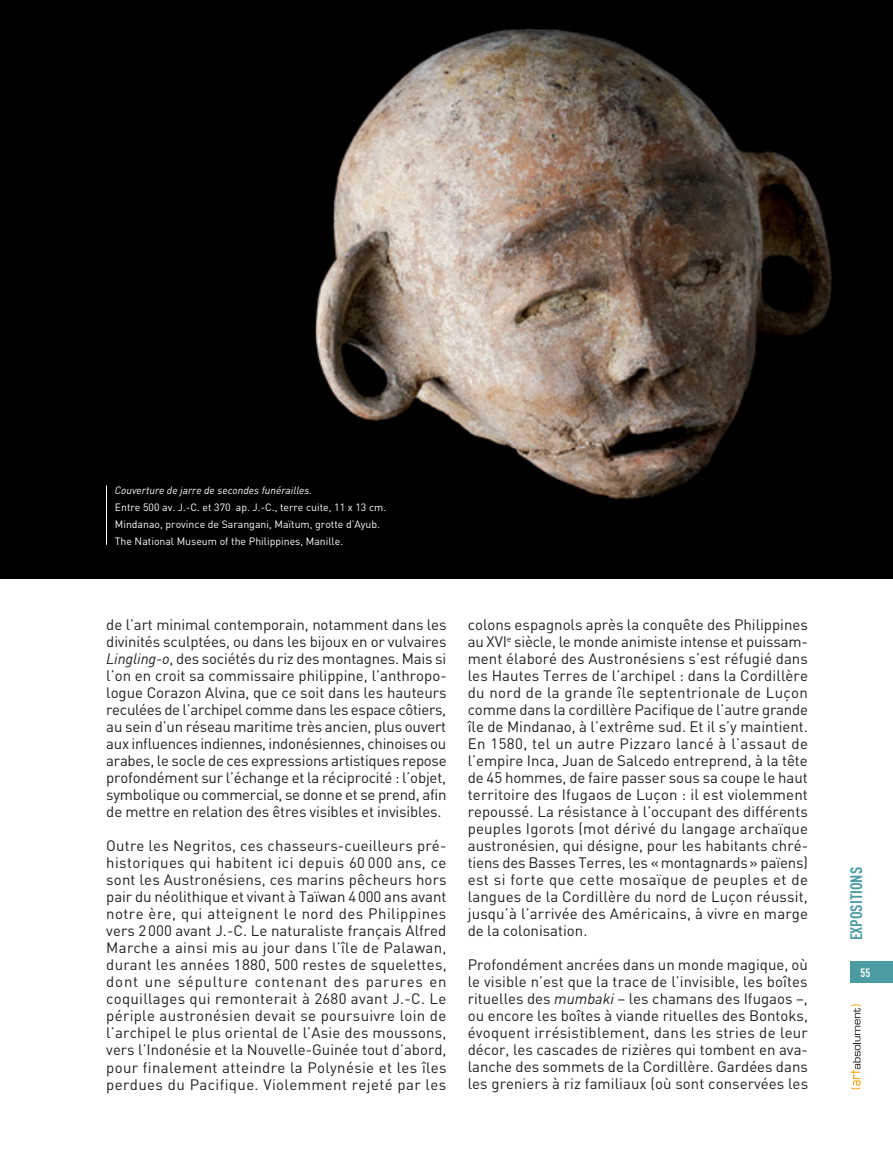
<style>
.page{position:relative;width:893px;height:1149px;background:#fff}
.page>*{position:absolute;margin:0;border:0;box-sizing:border-box;transform-origin:0 0}
.t1{font:700 16.5px "DIN Cond";color:#4a9ca2}
.t2{font:15px/17px "DIN";letter-spacing:.005em;color:#231f20;text-align:justify}
.t3{font:700 12px "DIN Cond";color:#fff}
.t4{font:10.5px/17px "DIN";color:#fff}
.t5{font:italic 10.5px "DIN";color:#fff}
.s1{font-style:italic}
</style>
<div class="page">
<div style="left:850px;top:961px;width:43px;height:21px;background:#4a9ca2"></div>
<svg style="left:850px;top:1004px;width:11px;height:85px"></svg>
<img style="left:0;top:0;width:893px;height:578px">
<hr style="left:106px;top:485px;width:1px;height:59px;background:#fff">
<p class="t5" style="left:115px;top:483px;width:199px">Couverture de jarre de secondes funérailles.</p>
<p class="t4" style="left:115px;top:498px;width:273px">Entre 500 av. J.-C. et 370 ap. J.-C., terre cuite, 11 x 13 cm.<br>Mindanao, province de Sarangani, Maïtum, grotte d’Ayub.<br>The National Museum of the Philippines, Manille.</p>
<p class="t2" style="left:106px;top:615px;width:342px">de l’art minimal contemporain, notamment dans les divinités sculptées, ou dans les bijoux en or vulvaires <span class="s1">Lingling-o</span>, des sociétés du riz des montagnes. Mais si l’on en croit sa commissaire philippine, l’anthropo&shy;logue Corazon Alvina, que ce soit dans les hauteurs reculées de l’archipel comme dans les espace côtiers, au sein d’un réseau maritime très ancien, plus ouvert aux influences indiennes, indonésiennes, chinoises ou arabes, le socle de ces expressions artistiques repose profondément sur l’échange et la réciprocité : l’objet, symbolique ou commercial, se donne et se prend, afin de mettre en relation des êtres visibles et invisibles.</p>
<p class="t2" style="left:106px;top:836px;width:342px">Outre les Negritos, ces chasseurs-cueilleurs pré&shy;historiques qui habitent ici depuis 60 000 ans, ce sont les Austronésiens, ces marins pêcheurs hors pair du néolithique et vivant à Taïwan 4000 ans avant notre ère, qui atteignent le nord des Philippines vers 2000 avant J.-C. Le naturaliste français Alfred Marche a ainsi mis au jour dans l’île de Palawan, durant les années 1880, 500 restes de squelettes, dont une sépulture contenant des parures en coquillages qui remonterait à 2680 avant J.-C. Le périple austronésien devait se poursuivre loin de l’archipel le plus oriental de l’Asie des moussons, vers l’Indonésie et la Nouvelle-Guinée tout d’abord, pour finalement atteindre la Polynésie et les îles perdues du Pacifique. Violemment rejeté par les</p>
<p class="t2" style="left:468px;top:615px;width:342px">colons espagnols après la conquête des Philippines au XVI<sup>e</sup> siècle, le monde animiste intense et puissam&shy;ment élaboré des Austronésiens s’est réfugié dans les Hautes Terres de l’archipel : dans la Cordillère du nord de la grande île septentrionale de Luçon comme dans la cordillère Pacifique de l’autre grande île de Mindanao, à l’extrême sud. Et il s’y maintient.<br>En 1580, tel un autre Pizzaro lancé à l’assaut de l’empire Inca, Juan de Salcedo entreprend, à la tête de 45 hommes, de faire passer sous sa coupe le haut territoire des Ifugaos de Luçon : il est violemment repoussé. La résistance à l’occupant des différents peuples Igorots (mot dérivé du langage archaïque austronésien, qui désigne, pour les habitants chré&shy;tiens des Basses Terres, les «montagnards» païens) est si forte que cette mosaïque de peuples et de langues de la Cordillère du nord de Luçon réussit, jusqu’à l’arrivée des Américains, à vivre en marge de la colonisation.</p>
<p class="t2" style="left:468px;top:955px;width:342px">Profondément ancrées dans un monde magique, où le visible n’est que la trace de l’invisible, les boîtes rituelles des <span class="s1">mumbaki</span> – les chamans des Ifugaos –, ou encore les boîtes à viande rituelles des Bontoks, évoquent irrésistiblement, dans les stries de leur décor, les cascades de rizières qui tombent en ava&shy;lanche des sommets de la Cordillère. Gardées dans les greniers à riz familiaux (où sont conservées les</p>
<p class="t1" style="left:846px;top:940px;width:75px;rotate:-90deg">Expositions</p>
<p class="t3" style="left:860px;top:964px;width:11px">55</p>
</div>
